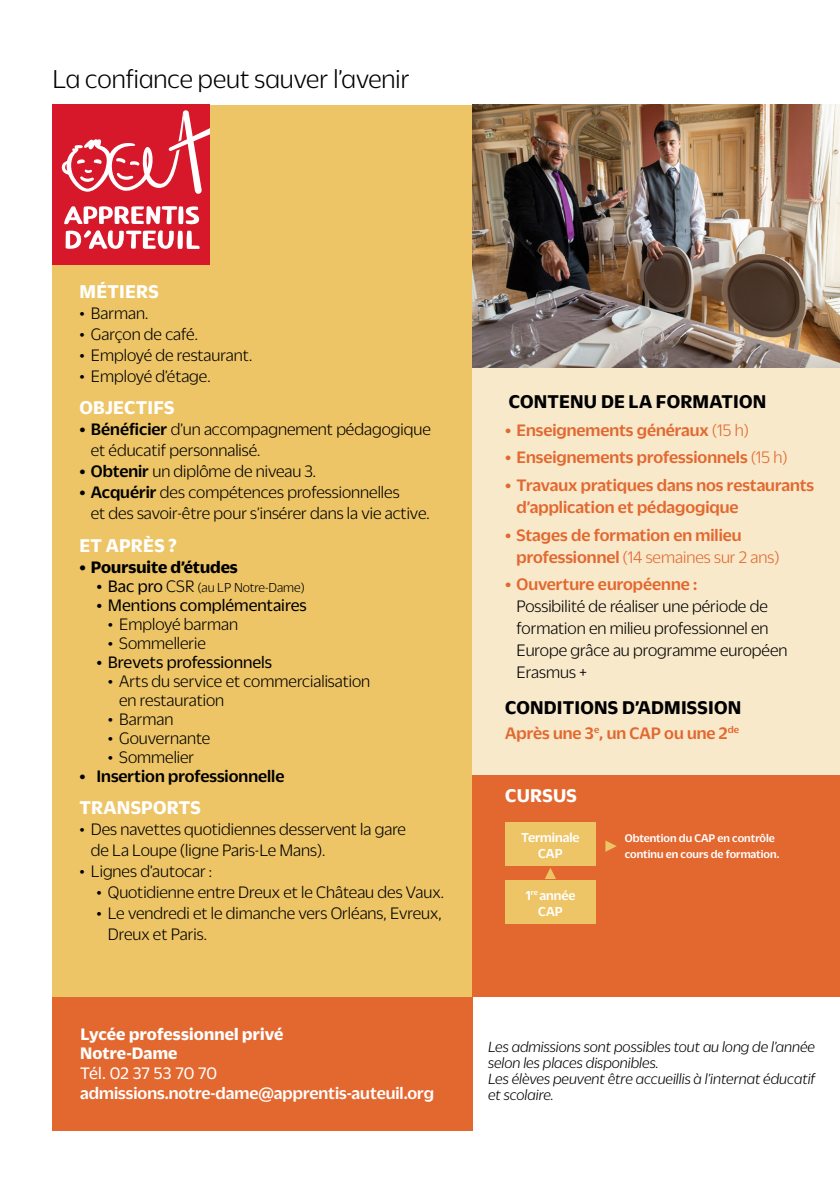
<style>
.page{position:relative;width:840px;height:1191px;background:#fff}
.page>*{position:absolute;margin:0;border:0;box-sizing:border-box;transform-origin:0 0}
.t1{font:300 28px "Duplicate Sans";color:#000}
.t2{font:700 20px "Duplicate Sans";letter-spacing:.01em;color:#000}
.t3{font:700 20px "Duplicate Sans";letter-spacing:.01em;color:#fff}
.t4{font:300 18px/21px "Duplicate Sans";color:#000}
.t5{font:500 18px/22px "Duplicate Sans";color:#e26830}
.t6{font:18px "Duplicate Sans";color:#000}
.t7{font:500 18px "Duplicate Sans";color:#fff}
.t8{font:700 18px/19.6px "Duplicate Sans";letter-spacing:.01em;color:#fff}
.t9{font:500 18px "Duplicate Sans";color:#000}
.t10{font:700 18px "Duplicate Sans";color:#000}
.t11{font:18px "Duplicate Sans";color:#fff}
.t12{font:italic 300 16px/16px "Duplicate Sans";color:#000}
.t13{font:300 14px "Duplicate Sans";letter-spacing:-.005em;color:#000}
.t14{font:500 14px/16.8px "Duplicate Sans";color:#fff;text-align:center}
.t15{font:500 12px/16px "Duplicate Sans";color:#fff}
.s1{font-weight:500}
.s2{font-weight:400;font-size:18px}
.s3{font-size:18px}
.s4{font-weight:300}
</style>
<div class="page">
<div style="left:52px;top:996px;width:420px;height:134px;background:#e26830"></div>
<div style="left:52px;top:105px;width:787px;height:891px;background:#edc566"></div>
<div style="left:52px;top:105px;width:158px;height:160px;background:#d7182a"></div>
<svg style="left:61px;top:110px;width:149px;height:84px"></svg>
<svg style="left:64px;top:206px;width:136px;height:43px"></svg>
<div style="left:472px;top:322px;width:367px;height:674px;background:#f8e9ca"></div>
<img style="left:472px;top:105px;width:367px;height:262px">
<div style="left:472px;top:775px;width:367px;height:221px;background:#e26830"></div>
<div style="left:505px;top:822px;width:90px;height:43px;background:#edc566"></div>
<div style="left:505px;top:880px;width:90px;height:43px;background:#edc566"></div>
<svg style="left:545px;top:868px;width:10px;height:11px"></svg>
<svg style="left:605px;top:840px;width:11px;height:11px"></svg>
<h1 class="t1" style="left:52px;top:61px;width:358px">La confiance peut sauver l’avenir</h1>
<p class="t3" style="left:79px;top:278px;width:81px">MÉTIERS</p>
<p class="t4" style="left:79px;top:301px;width:70px">• Barman.</p>
<p class="t4" style="left:79px;top:322px;width:120px">• Garçon de café.</p>
<p class="t4" style="left:79px;top:343px;width:174px">• Employé de restaurant.</p>
<p class="t4" style="left:79px;top:364px;width:133px">• Employé d’étage.</p>
<p class="t3" style="left:79px;top:394px;width:96px">OBJECTIFS</p>
<p class="t4" style="left:91px;top:418px;width:341px;text-indent:-11px"><span class="s1">• bénéficier</span> d’un accompagnement pédagogique et éducatif personnalisé.</p>
<p class="t4" style="left:79px;top:460px;width:238px"><span class="s1">• Obtenir</span> un diplôme de niveau 3.</p>
<p class="t4" style="left:91px;top:481px;width:340px;text-indent:-11px"><span class="s1">• Acquérir</span> des compétences professionnelles<br>et des savoir-être pour s’insérer dans la vie active.</p>
<p class="t3" style="left:79px;top:531px;width:99px">ET APRÈS ?</p>
<p class="t10" style="left:79px;top:554px;width:160px">• POURSUITE D’ÉTUDES</p>
<p class="t13" style="left:96px;top:578px;width:209px"><span class="s2">• Bac pro</span> <span class="s3">CSR</span> (au LP Notre-Dame)</p>
<p class="t6" style="left:96px;top:593px;width:212px">• Mentions complémentaires</p>
<p class="t4" style="left:108px;top:612px;width:132px">• Employé barman</p>
<p class="t4" style="left:108px;top:631px;width:100px">• Sommellerie</p>
<p class="t6" style="left:96px;top:650px;width:177px">• Brevets professionnels</p>
<p class="t4" style="left:119px;top:670px;width:252px;line-height:19px;text-indent:-11px">• Arts du service et commercialisation en restauration</p>
<p class="t4" style="left:108px;top:707px;width:67px">• Barman</p>
<p class="t4" style="left:108px;top:726px;width:104px">• Gouvernante</p>
<p class="t4" style="left:108px;top:745px;width:88px">• Sommelier</p>
<p class="t9" style="left:79px;top:764px;width:206px">• Insertion professionnelle</p>
<p class="t3" style="left:79px;top:794px;width:123px">TRANSPORTS</p>
<p class="t4" style="left:91px;top:817px;width:316px;text-indent:-11px">• Des navettes quotidiennes desservent la gare de La Loupe (ligne Paris-Le Mans).</p>
<p class="t4" style="left:79px;top:859px;width:134px">• Lignes d’autocar :</p>
<p class="t4" style="left:96px;top:880px;width:349px">• Quotidienne entre Dreux et le Château des Vaux.</p>
<p class="t4" style="left:108px;top:901px;width:335px;text-indent:-11px">• Le vendredi et le dimanche vers Orléans, Evreux,<br>Dreux et Paris.</p>
<p class="t8" style="left:80px;top:1022px;width:204px">LYCÉE PROFESSIONNEL PRIVÉ<br>NOTRE-DAME</p>
<p class="t11" style="left:80px;top:1061px;width:138px">Tél. 02 37 53 70 70</p>
<p class="t7" style="left:80px;top:1080px;width:355px">admissions.notre-dame@apprentis-auteuil.org</p>
<p class="t2" style="left:508px;top:388px;width:259px">CONTENU DE LA FORMATION</p>
<p class="t5" style="left:505px;top:417px;width:245px">• Enseignements généraux <span class="s4">(15 h)</span></p>
<p class="t5" style="left:505px;top:445px;width:284px">• Enseignements professionnels <span class="s4">(15 h)</span></p>
<p class="t5" style="left:516px;top:473px;width:299px;text-indent:-11px">• Travaux pratiques dans nos restaurants d’application et pédagogique</p>
<p class="t5" style="left:516px;top:522px;width:264px;text-indent:-11px">• Stages de formation en milieu professionnel <span class="s4">(14 semaines sur 2 ans)</span></p>
<p class="t5" style="left:505px;top:572px;width:193px">• Ouverture européenne :</p>
<p class="t4" style="left:516px;top:594px;width:272px;line-height:22px">Possibilité de réaliser une période de formation en milieu professionnel en<br>Europe grâce au programme européen<br>Erasmus +</p>
<p class="t2" style="left:505px;top:693px;width:237px">CONDITIONS D’ADMISSION</p>
<p class="t5" style="left:505px;top:720px;width:235px">Après une 3<sup>e</sup>, un CAP ou une 2<sup>de</sup></p>
<p class="t3" style="left:505px;top:782px;width:73px">CURSUS</p>
<p class="t14" style="left:521px;top:827px;width:60px">Terminale<br>CAP</p>
<p class="t14" style="left:525px;top:885px;width:51px">1<sup>re</sup> année<br>CAP</p>
<p class="t15" style="left:624px;top:829px;width:156px">Obtention du CAP en contrôle continu en cours de formation.</p>
<p class="t12" style="left:488px;top:1037px;width:329px">Les admissions sont possibles tout au long de l’année selon les places disponibles.<br>Les élèves peuvent être accueillis à l’internat éducatif et scolaire.</p>
</div>
